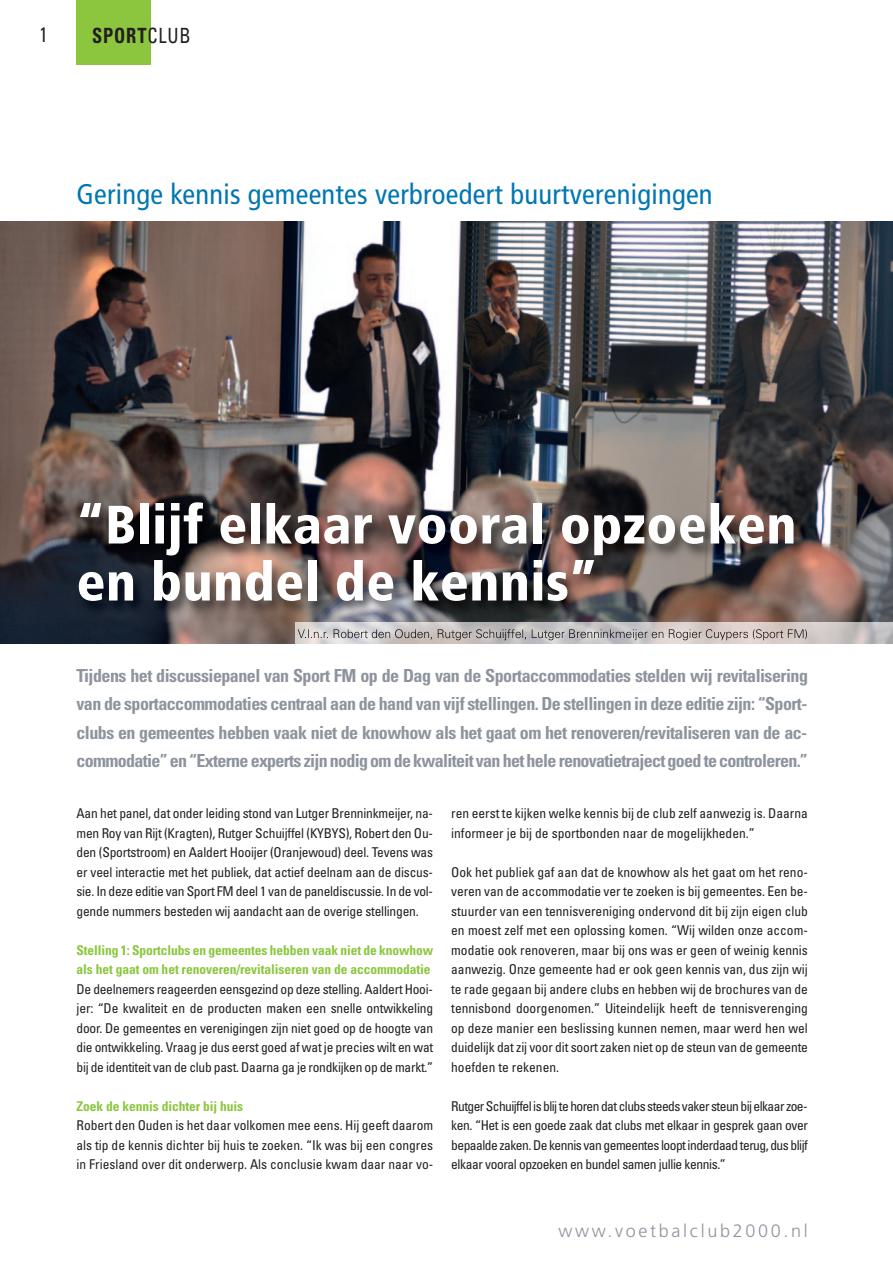
<style>
.page{position:relative;width:893px;height:1263px;background:#fff}
.page>*{position:absolute;margin:0;border:0;box-sizing:border-box;transform-origin:0 0}
.t1{font:900 condensed 54px/57px "Frutiger";letter-spacing:.01em;color:#fff}
.t2{font:condensed 28.5px "Frutiger";letter-spacing:.01em;color:#0076b2}
.t3{font:700 condensed 21px "Univers";letter-spacing:.05em;color:#231f20;scale:.87 1}
.t4{font:condensed 21px "Univers";color:#231f20;scale:.87 1}
.t5{font:700 condensed 18px/28.5px "Univers";letter-spacing:-.04em;color:#8d949d;text-align:justify}
.t6{font:300 18px "Frutiger";letter-spacing:.15em;color:#8d949d}
.t7{font:condensed 13.5px/19.5px "Univers";letter-spacing:-.015em;color:#231f20;text-align:justify}
.t8{font:700 condensed 13.5px/19.5px "Univers";letter-spacing:-.005em;color:#8bc63e}
.s1{font-weight:400}
</style>
<div class="page">
<div style="left:77px;top:0;width:74px;height:65px;background:#8bc63e"></div>
<img style="left:0;top:222px;width:893px;height:421px">
<img style="left:852px;top:623px;width:40px;height:20px">
<img style="left:45px;top:491px;width:807px;height:153px">
<img style="left:295px;top:643px;width:557px;height:1px">
<img style="left:298px;top:629px;width:111px;height:9px">
<h3 class="t4" style="left:40px;top:27px;width:11px">1</h3>
<h3 class="t3" style="left:92px;top:28px;width:115px">SPORT<span class="s1">CLUB</span></h3>
<h2 class="t2" style="left:77px;top:183px;width:638px">Geringe kennis gemeentes verbroedert buurtverenigingen</h2>
<h1 class="t1" style="left:77px;top:501px;width:721px">“Blijf elkaar vooral opzoeken en bundel de kennis”</h1>
<p class="t5" style="left:77px;top:663px;width:733px">Tijdens het discussiepanel van Sport FM op de Dag van de Sportaccommodaties stelden wij revitalisering van de sportaccommodaties centraal aan de hand van vijf stellingen. De stellingen in deze editie zijn: “Sport&shy;clubs en gemeentes hebben vaak niet de knowhow als het gaat om het renoveren/revitaliseren van de ac&shy;commodatie” en “Externe experts zijn nodig om de kwaliteit van het hele renovatietraject goed te controleren.”</p>
<p class="t7" style="left:77px;top:805px;width:358px">Aan het panel, dat onder leiding stond van Lutger Brenninkmeijer, na&shy;men Roy van Rijt (Kragten), Rutger Schuijffel (KYBYS), Robert den Ou&shy;den (Sportstroom) en Aaldert Hooijer (Oranjewoud) deel. Tevens was er veel interactie met het publiek, dat actief deelnam aan de discus&shy;sie. In deze editie van Sport FM deel 1 van de paneldiscussie. In de vol&shy;gende nummers besteden wij aandacht aan de overige stellingen.</p>
<p class="t8" style="left:77px;top:941px;width:358px">Stelling 1: Sportclubs en gemeentes hebben vaak niet de knowhow als het gaat om het renoveren/revitaliseren van de accommodatie</p>
<p class="t7" style="left:77px;top:980px;width:358px">De deelnemers reageerden eensgezind op deze stelling. Aaldert Hooi&shy;jer: “De kwaliteit en de producten maken een snelle ontwikkeling door. De gemeentes en verenigingen zijn niet goed op de hoogte van die ontwikkeling. Vraag je dus eerst goed af wat je precies wilt en wat bij de identiteit van de club past. Daarna ga je rondkijken op de markt.”</p>
<p class="t8" style="left:77px;top:1097px;width:168px">Zoek de kennis dichter bij huis</p>
<p class="t7" style="left:77px;top:1117px;width:358px">Robert den Ouden is het daar volkomen mee eens. Hij geeft daarom als tip de kennis dichter bij huis te zoeken. “Ik was bij een congres in Friesland over dit onderwerp. Als conclusie kwam daar naar vo-</p>
<p class="t7" style="left:451px;top:805px;width:358px">ren eerst te kijken welke kennis bij de club zelf aanwezig is. Daarna informeer je bij de sportbonden naar de mogelijkheden.”</p>
<p class="t7" style="left:451px;top:863px;width:358px">Ook het publiek gaf aan dat de knowhow als het gaat om het reno&shy;veren van de accommodatie ver te zoeken is bij gemeentes. Een be&shy;stuurder van een tennisvereniging ondervond dit bij zijn eigen club en moest zelf met een oplossing komen. “Wij wilden onze accom&shy;modatie ook renoveren, maar bij ons was er geen of weinig kennis aanwezig. Onze gemeente had er ook geen kennis van, dus zijn wij te rade gegaan bij andere clubs en hebben wij de brochures van de tennisbond doorgenomen.” Uiteindelijk heeft de tennisverenging op deze manier een beslissing kunnen nemen, maar werd hen wel duidelijk dat zij voor dit soort zaken niet op de steun van de gemeente hoefden te rekenen.</p>
<p class="t7" style="left:451px;top:1097px;width:358px">Rutger Schuijffel is blij te horen dat clubs steeds vaker steun bij elkaar zoe&shy;ken. “Het is een goede zaak dat clubs met elkaar in gesprek gaan over bepaalde zaken. De kennis van gemeentes loopt inderdaad terug, dus blijf elkaar vooral opzoeken en bundel samen jullie kennis.”</p>
<h3 class="t6" style="left:558px;top:1223px;width:251px">www.voetbalclub2000.nl</h3>
</div>
